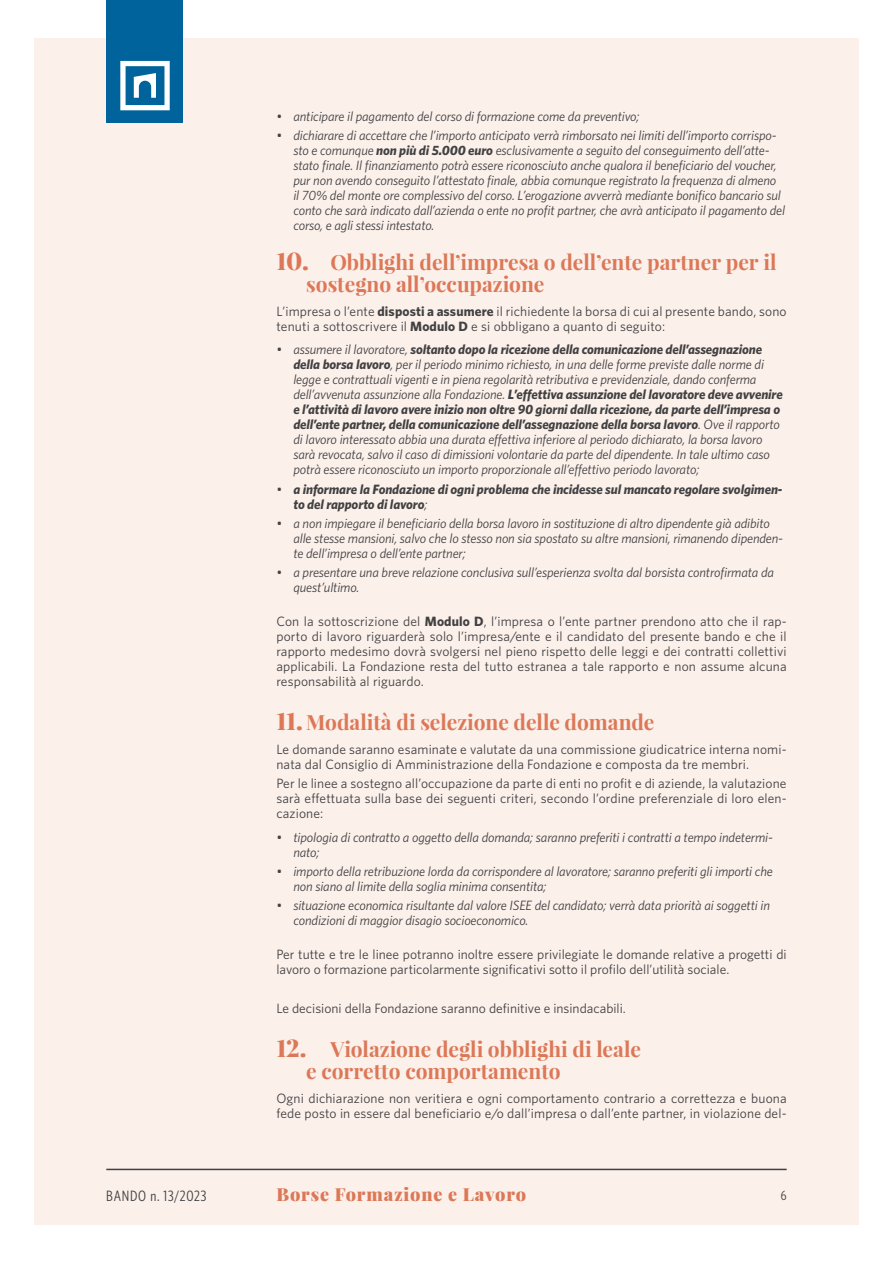
<style>
.page{position:relative;width:893px;height:1263px;background:#fff}
.page>*{position:absolute;margin:0;border:0;box-sizing:border-box;transform-origin:0 0}
.t1{font:700 21px/22.5px "Playfair Display";color:#dc7857}
.t2{font:900 18px "Playfair Display";letter-spacing:.045em;color:#dc7857}
.t3{font:condensed 15px "Whitney HTF";letter-spacing:.05em;color:#414042}
.t4{font:italic 13.5px/15px "Whitney HTF";letter-spacing:-.01em;color:#414042}
.t5{font:13.5px/15px "Whitney HTF";letter-spacing:.01em;color:#414042}
.t6{font:italic 700 13.5px/15px "Whitney HTF";letter-spacing:-.01em;color:#414042}
.t7{font:condensed 13.5px "Whitney HTF";color:#414042}
.s1{font-weight:700}
.s2{font-family:"Playfair Display SC";font-weight:900;font-size:24px}
.s3{font-weight:400}
</style>
<div class="page">
<div style="left:34px;top:38px;width:825px;height:1187px;background:#fbf0ea"></div>
<hr style="left:106px;top:1169px;width:681px;height:1px;background:#414042">
<div style="left:106px;top:0;width:77px;height:123px;background:#00639c"></div>
<svg style="left:120px;top:61px;width:50px;height:49px"></svg>
<p class="t4" style="left:276px;top:109px;width:365px">• anticipare il pagamento del corso di formazione come da preventivo;</p>
<p class="t4" style="left:293px;top:128px;width:493px;text-indent:-17px">• dichiarare di accettare che l’importo anticipato verrà rimborsato nei limiti dell’importo corrispo&shy;sto e comunque <span class="s1">non più di 5.000 euro</span> esclusivamente a seguito del conseguimento dell’atte&shy;stato finale. Il finanziamento potrà essere riconosciuto anche qualora il beneficiario del voucher, pur non avendo conseguito l’attestato finale, abbia comunque registrato la frequenza di almeno il 70% del monte ore complessivo del corso. L’erogazione avverrà mediante bonifico bancario sul conto che sarà indicato dall’azienda o ente no profit partner, che avrà anticipato il pagamento del corso, e agli stessi intestato.</p>
<h1 class="t1" style="left:306px;top:250px;width:472px;text-indent:-30px"><span class="s2">10.</span> Obblighi dell’impresa o dell’ente partner per il sostegno all’occupazione</h1>
<p class="t5" style="left:276px;top:303px;width:512px">L’impresa o l’ente <span class="s1">disposti a assumere</span> il richiedente la borsa di cui al presente bando, sono tenuti a sottoscrivere il <span class="s1">Modulo D</span> e si obbligano a quanto di seguito:</p>
<p class="t4" style="left:293px;top:342px;width:491px;text-indent:-17px">• assumere il lavoratore, <span class="s1">soltanto dopo la ricezione della comunicazione dell’assegnazione della borsa lavoro</span>, per il periodo minimo richiesto, in una delle forme previste dalle norme di legge e contrattuali vigenti e in piena regolarità retributiva e previdenziale, dando conferma dell’avvenuta assunzione alla Fondazione. <span class="s1">L’effettiva assunzione del lavoratore deve avvenire e l’attività di lavoro avere inizio non oltre 90 giorni dalla ricezione, da parte dell’impresa o dell’ente partner, della comunicazione dell’assegnazione della borsa lavoro</span>. Ove il rapporto di lavoro interessato abbia una durata effettiva inferiore al periodo dichiarato, la borsa lavoro sarà revocata, salvo il caso di dimissioni volontarie da parte del dipendente. In tale ultimo caso potrà essere riconosciuto un importo proporzionale all’effettivo periodo lavorato;</p>
<p class="t6" style="left:293px;top:481px;width:490px;text-indent:-17px"><span class="s3">•</span> a informare la Fondazione di ogni problema che incidesse sul mancato regolare svolgimen&shy;to del rapporto di lavoro<span class="s3">;</span></p>
<p class="t4" style="left:293px;top:515px;width:491px;text-indent:-17px">• a non impiegare il beneficiario della borsa lavoro in sostituzione di altro dipendente già adibito alle stesse mansioni, salvo che lo stesso non sia spostato su altre mansioni, rimanendo dipenden&shy;te dell’impresa o dell’ente partner;</p>
<p class="t4" style="left:293px;top:565px;width:482px;text-indent:-17px">• a presentare una breve relazione conclusiva sull’esperienza svolta dal borsista controfirmata da quest’ultimo.</p>
<p class="t5" style="left:276px;top:614px;width:512px;text-align:justify">Con la sottoscrizione del <span class="s1">Modulo D</span>, l’impresa o l’ente partner prendono atto che il rap&shy;porto di lavoro riguarderà solo l’impresa/ente e il candidato del presente bando e che il rapporto medesimo dovrà svolgersi nel pieno rispetto delle leggi e dei contratti collettivi applicabili. La Fondazione resta del tutto estranea a tale rapporto e non assume alcuna responsabilità al riguardo.</p>
<h1 class="t1" style="left:276px;top:710px;width:380px"><span class="s2">11.</span> Modalità di selezione delle domande</h1>
<p class="t5" style="left:276px;top:741px;width:512px">Le domande saranno esaminate e valutate da una commissione giudicatrice interna nomi&shy;nata dal Consiglio di Amministrazione della Fondazione e composta da tre membri.</p>
<p class="t5" style="left:276px;top:775px;width:512px;text-align:justify">Per le linee a sostegno all’occupazione da parte di enti no profit e di aziende, la valutazione sarà effettuata sulla base dei seguenti criteri, secondo l’ordine preferenziale di loro elen&shy;cazione:</p>
<p class="t4" style="left:293px;top:829px;width:481px;text-indent:-17px">• tipologia di contratto a oggetto della domanda; saranno preferiti i contratti a tempo indetermi&shy;nato;</p>
<p class="t4" style="left:293px;top:863px;width:481px;text-indent:-17px">• importo della retribuzione lorda da corrispondere al lavoratore; saranno preferiti gli importi che non siano al limite della soglia minima consentita;</p>
<p class="t4" style="left:293px;top:897px;width:478px;text-indent:-17px">• situazione economica risultante dal valore ISEE del candidato; verrà data priorità ai soggetti in condizioni di maggior disagio socioeconomico.</p>
<p class="t5" style="left:276px;top:947px;width:512px">Per tutte e tre le linee potranno inoltre essere privilegiate le domande relative a progetti di lavoro o formazione particolarmente significativi sotto il profilo dell’utilità sociale.</p>
<p class="t5" style="left:276px;top:1000px;width:351px">Le decisioni della Fondazione saranno definitive e insindacabili.</p>
<h1 class="t1" style="left:306px;top:1037px;width:336px;text-indent:-30px"><span class="s2">12.</span> Violazione degli obblighi di leale e corretto comportamento</h1>
<p class="t5" style="left:276px;top:1090px;width:512px">Ogni dichiarazione non veritiera e ogni comportamento contrario a correttezza e buona fede posto in essere dal beneficiario e/o dall’impresa o dall’ente partner, in violazione del-</p>
<p class="t3" style="left:106px;top:1187px;width:102px">BANDO n. 13/2023</p>
<h2 class="t2" style="left:276px;top:1182px;width:251px">Borse Formazione e Lavoro</h2>
<p class="t7" style="left:781px;top:1188px;width:7px">6</p>
</div>
